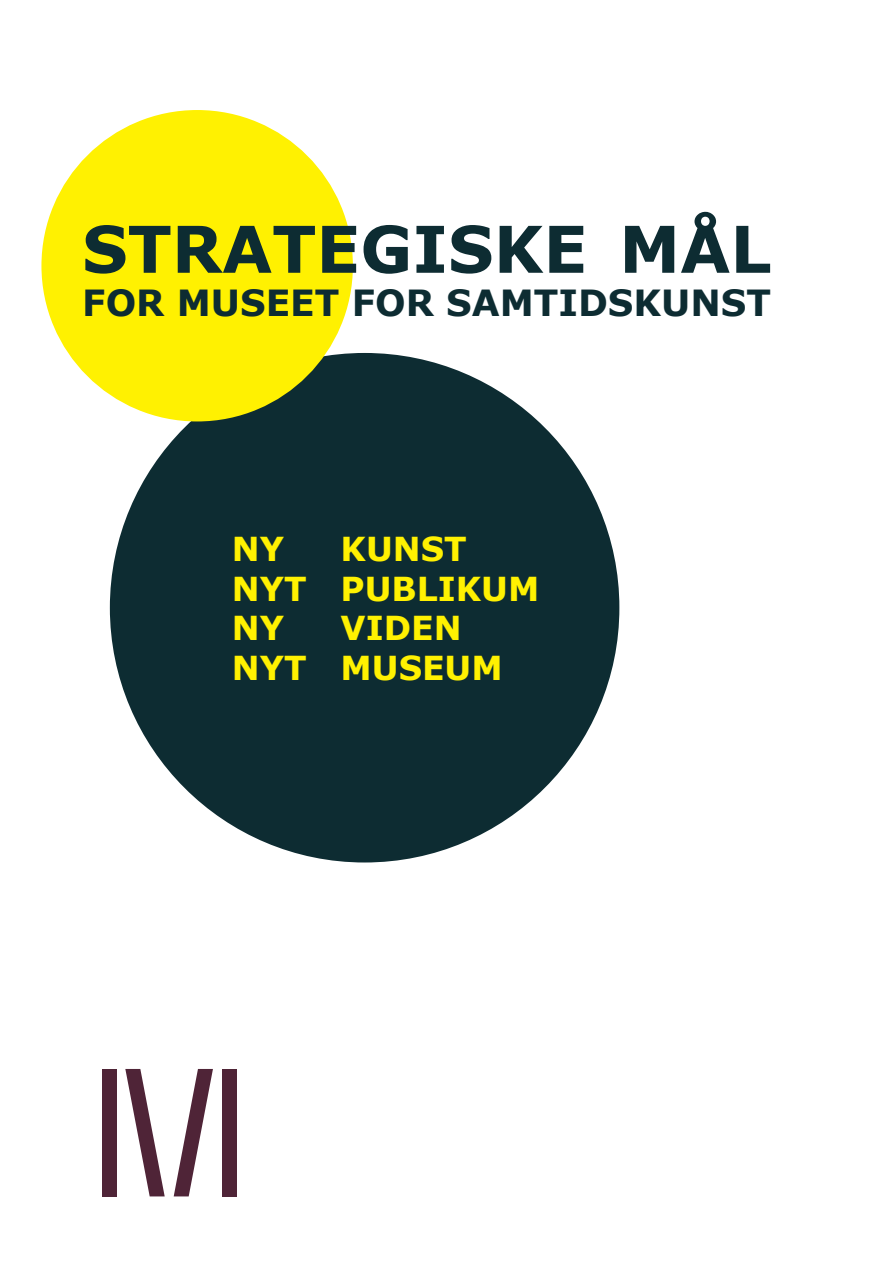
<style>
.page{position:relative;width:893px;height:1263px;background:#fff}
.page>*{position:absolute;margin:0;border:0;box-sizing:border-box;transform-origin:0 0}
.t1{font:700 64.5px "Verdana";color:#0d2c32}
.t2{font:700 36px "Verdana";color:#0d2c32}
.t3{font:700 33px/39.6px "Verdana";color:#fff101}
</style>
<div class="page">
<div style="left:110px;top:353px;width:509px;height:509px;background:#0d2c32;border-radius:50%"></div>
<div style="left:41px;top:110px;width:312px;height:311px;background:#fff101;border-radius:50%"></div>
<div style="left:222px;top:1069px;width:15px;height:127px;background:#4f2437"></div>
<div style="left:102px;top:1069px;width:14px;height:127px;background:#4f2437"></div>
<svg style="left:125px;top:1069px;width:40px;height:127px"></svg>
<svg style="left:174px;top:1069px;width:39px;height:127px"></svg>
<p class="t1" style="left:82px;top:204px;width:691px">STRATEGISKE MÅL</p>
<p class="t2" style="left:82px;top:277px;width:690px">FOR MUSEET FOR SAMTIDSKUNST</p>
<p class="t3" style="left:232px;top:528px;width:309px;text-indent:109px">KUNST<br>NYT PUBLIKUM<br>NY</p>
<p class="t3" style="left:232px;top:528px;width:54px">NY</p>
<p class="t3" style="left:232px;top:608px;width:272px;text-indent:109px">VIDEN<br>NYT MUSEUM</p>
</div>
